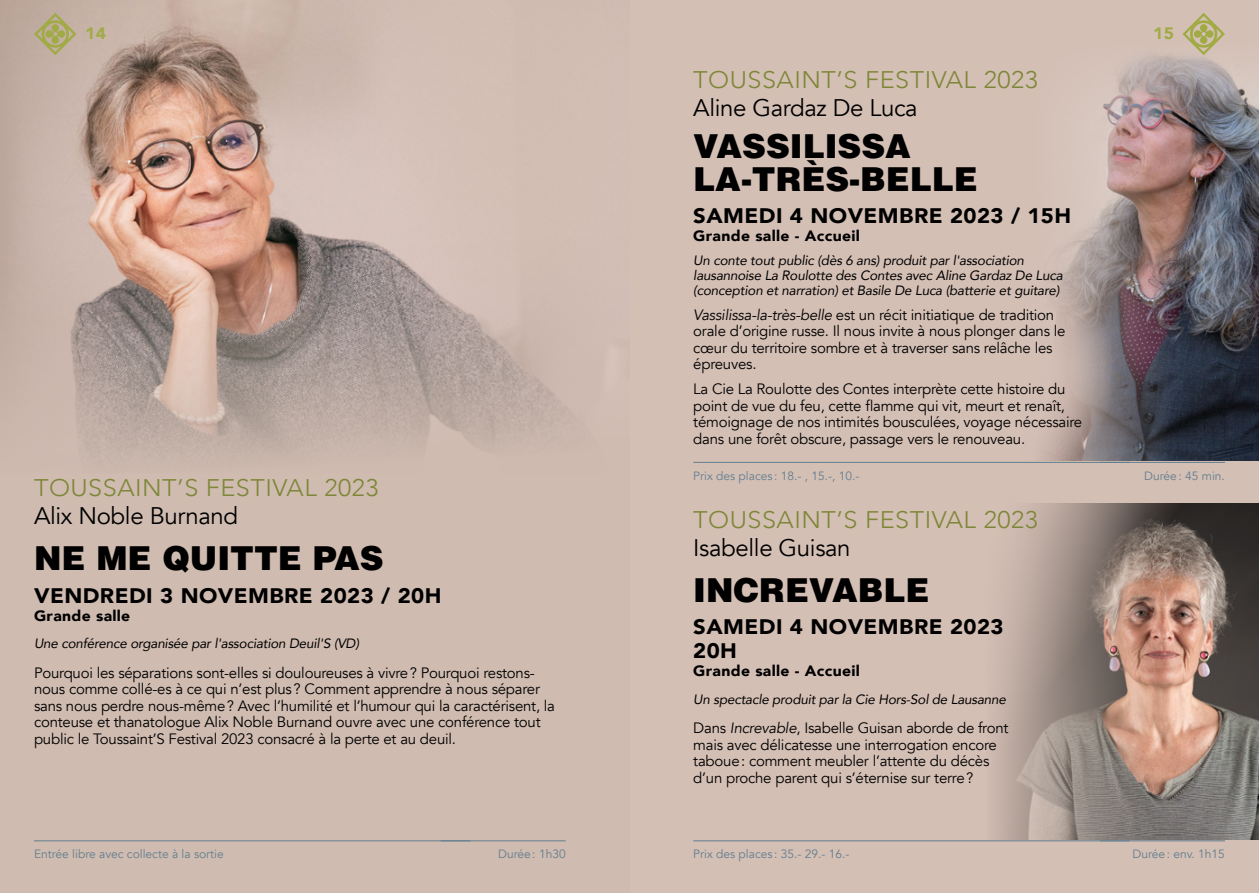
<style>
.page{position:relative;width:1259px;height:893px;background:#fff}
.page>*{position:absolute;margin:0;border:0;box-sizing:border-box;transform-origin:0 0}
.t1{font:900 33px/33px "Helvetica LT Std";color:#000}
.t2{font:300 24px "Avenir";letter-spacing:.02em;color:#7d8737;scale:1.05 1}
.t3{font:24px "Avenir";letter-spacing:-.015em;color:#000}
.t4{font:900 21px/24px "Avenir";letter-spacing:.02em;color:#000;scale:1.05 1}
.t5{font:900 16.5px "Avenir";color:#a1ab46;scale:1.05 1}
.t6{font:15px/16.5px "Avenir";letter-spacing:-.015em;color:#000}
.t7{font:900 15px "Avenir";letter-spacing:.02em;color:#000;scale:1.05 1}
.t8{font:italic 13.5px/15px "Avenir";letter-spacing:-.015em;color:#000}
.t9{font:12px "Avenir";color:#627e8f}
.s1{font-style:italic}
</style>
<div class="page">
<div style="left:629px;top:0;width:630px;height:893px;background:#d4bfb5"></div>
<img style="left:994px;top:504px;width:265px;height:336px">
<div style="left:0;top:0;width:629px;height:893px;background:#cfbbb0"></div>
<img style="left:1052px;top:55px;width:207px;height:406px">
<svg style="left:913px;top:268px;width:202px;height:211px"></svg>
<img style="left:0;top:0;width:614px;height:460px">
<svg style="left:1182px;top:13px;width:43px;height:42px"></svg>
<svg style="left:34px;top:13px;width:43px;height:42px"></svg>
<hr style="left:441px;top:840px;width:125px;height:1px;background:#627e8f">
<hr style="left:1100px;top:840px;width:125px;height:1px;background:#627e8f">
<hr style="left:693px;top:840px;width:436px;height:1px;background:#627e8f">
<hr style="left:1100px;top:462px;width:125px;height:1px;background:#627e8f">
<hr style="left:693px;top:462px;width:436px;height:1px;background:#627e8f">
<hr style="left:34px;top:840px;width:436px;height:1px;background:#627e8f">
<p class="t5" style="left:85px;top:20px;width:21px">14</p>
<p class="t5" style="left:1153px;top:20px;width:21px">15</p>
<h2 class="t2" style="left:34px;top:474px;width:329px">TOUSSAINT’S FESTIVAL 2023</h2>
<h2 class="t3" style="left:34px;top:502px;width:206px">Alix Noble Burnand</h2>
<h1 class="t1" style="left:34px;top:541px;width:351px">NE ME QUITTE PAS</h1>
<h3 class="t4" style="left:34px;top:583px;width:389px">VENDREDI 3 NOVEMBRE 2023 / 20H</h3>
<p class="t7" style="left:34px;top:602px;width:93px">Grande salle</p>
<p class="t8" style="left:34px;top:636px;width:327px">Une conférence organisée par l'association Deuil'S (VD)</p>
<p class="t6" style="left:34px;top:664px;width:522px">Pourquoi les séparations sont-elles si douloureuses à vivre? Pourquoi restons&shy;nous comme collé-es à ce qui n’est plus? Comment apprendre à nous séparer sans nous perdre nous-même? Avec l’humilité et l’humour qui la caractérisent, la conteuse et thanatologue Alix Noble Burnand ouvre avec une conférence tout public le Toussaint’S Festival 2023 consacré à la perte et au deuil.</p>
<h2 class="t2" style="left:693px;top:65px;width:329px">TOUSSAINT’S FESTIVAL 2023</h2>
<h2 class="t3" style="left:693px;top:93px;width:226px">Aline Gardaz De Luca</h2>
<h1 class="t1" style="left:693px;top:128px;width:286px">VASSILISSA<br>LA-TRÈS-BELLE</h1>
<h3 class="t4" style="left:693px;top:203px;width:361px">SAMEDI 4 NOVEMBRE 2023 / 15H</h3>
<p class="t7" style="left:693px;top:223px;width:160px">Grande salle - Accueil</p>
<p class="t8" style="left:693px;top:252px;width:371px">Un conte tout public (dès 6 ans) produit par l'association lausannoise La Roulotte des Contes avec Aline Gardaz De Luca (conception et narration) et Basile De Luca (batterie et guitare)</p>
<p class="t6" style="left:693px;top:306px;width:374px"><span class="s1">Vassilissa-la-très-belle</span> est un récit initiatique de tradition orale d’origine russe. Il nous invite à nous plonger dans le cœur du territoire sombre et à traverser sans relâche les épreuves.</p>
<p class="t6" style="left:693px;top:381px;width:390px">La Cie La Roulotte des Contes interprète cette histoire du point de vue du feu, cette flamme qui vit, meurt et renaît, témoignage de nos intimités bousculées, voyage nécessaire dans une forêt obscure, passage vers le renouveau.</p>
<p class="t9" style="left:693px;top:468px;width:168px">Prix des places : 18.- , 15.-, 10.-</p>
<p class="t9" style="left:1144px;top:468px;width:82px">Durée: 45 min.</p>
<h2 class="t2" style="left:693px;top:505px;width:329px">TOUSSAINT’S FESTIVAL 2023</h2>
<h2 class="t3" style="left:693px;top:534px;width:159px">Isabelle Guisan</h2>
<h1 class="t1" style="left:693px;top:573px;width:237px">INCREVABLE</h1>
<h3 class="t4" style="left:693px;top:615px;width:297px">SAMEDI 4 NOVEMBRE 2023<br>20H</h3>
<p class="t7" style="left:693px;top:658px;width:160px">Grande salle - Accueil</p>
<p class="t8" style="left:693px;top:692px;width:314px">Un spectacle produit par la Cie Hors-Sol de Lausanne</p>
<p class="t6" style="left:693px;top:720px;width:317px">Dans <span class="s1">Increvable</span>, Isabelle Guisan aborde de front mais avec délicatesse une interrogation encore taboue: comment meubler l’attente du décès d’un proche parent qui s’éternise sur terre?</p>
<p class="t9" style="left:34px;top:847px;width:191px">Entrée libre avec collecte à la sortie</p>
<p class="t9" style="left:498px;top:847px;width:69px">Durée: 1h30</p>
<p class="t9" style="left:693px;top:847px;width:158px">Prix des places : 35.- 29.- 16.-</p>
<p class="t9" style="left:1132px;top:847px;width:94px">Durée: env. 1h15</p>
</div>
